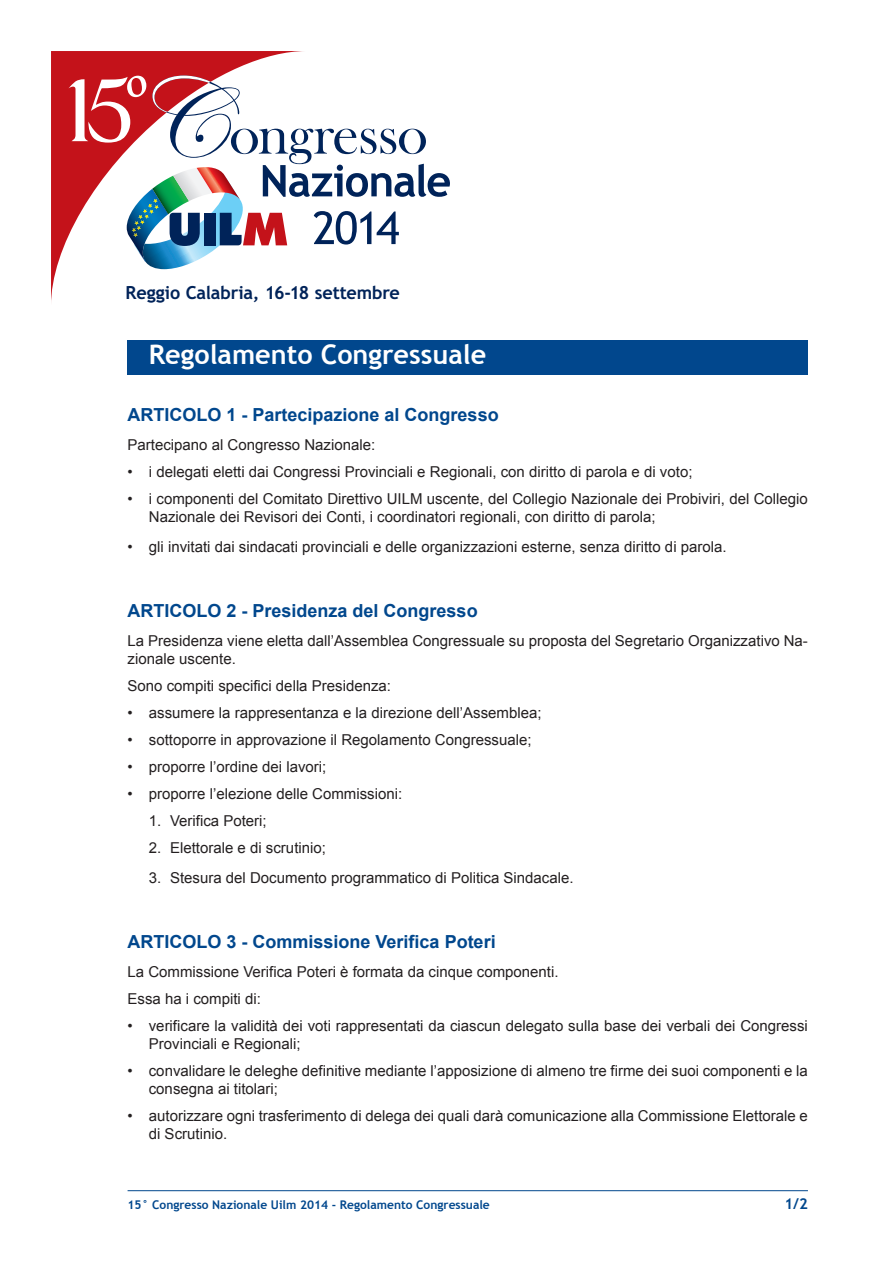
<style>
.page{position:relative;width:893px;height:1263px;background:#fff}
.page>*{position:absolute;margin:0;border:0;box-sizing:border-box;transform-origin:0 0}
.t1{font:700 27px "Trebuchet MS";color:#fff}
.t2{font:700 18px "Arial";color:#01478d}
.t3{font:700 18px "Trebuchet MS";letter-spacing:-.01em;color:#002359}
.t4{font:15px/18px "Arial";color:#231f20}
.t5{font:700 15px "Trebuchet MS";color:#01478d}
.t6{font:700 12px "Trebuchet MS";color:#01478d}
</style>
<div class="page">
<hr style="left:128px;top:1190px;width:680px;height:1px;background:#01478d">
<svg style="left:51px;top:51px;width:252px;height:251px"></svg>
<svg style="left:68px;top:76px;width:382px;height:193px"></svg>
<div style="left:128px;top:340px;width:680px;height:34px;background:#01478d"></div>
<p class="t3" style="left:126px;top:281px;width:276px">Reggio Calabria, 16-18 settembre</p>
<h1 class="t1" style="left:149px;top:339px;width:339px">Regolamento Congressuale</h1>
<p class="t2" style="left:128px;top:405px;width:373px">ARTICOLO 1 - Partecipazione al Congresso</p>
<p class="t4" style="left:128px;top:436px;width:249px">Partecipano al Congresso Nazionale:</p>
<p class="t4" style="left:128px;top:463px;width:566px">• i delegati eletti dai Congressi Provinciali e Regionali, con diritto di parola e di voto;</p>
<p class="t4" style="left:149px;top:490px;width:661px;text-indent:-21px">• i componenti del Comitato Direttivo UILM uscente, del Collegio Nazionale dei Probiviri, del Collegio<br>Nazionale dei Revisori dei Conti, i coordinatori regionali, con diritto di parola;</p>
<p class="t4" style="left:128px;top:538px;width:601px">• gli invitati dai sindacati provinciali e delle organizzazioni esterne, senza diritto di parola.</p>
<p class="t2" style="left:128px;top:600px;width:352px">ARTICOLO 2 - Presidenza del Congresso</p>
<p class="t4" style="left:128px;top:632px;width:682px">La Presidenza viene eletta dall’Assemblea Congressuale su proposta del Segretario Organizzativo Na&shy;zionale uscente.</p>
<p class="t4" style="left:128px;top:677px;width:265px">Sono compiti specifici della Presidenza:</p>
<p class="t4" style="left:128px;top:704px;width:415px">• assumere la rappresentanza e la direzione dell’Assemblea;</p>
<p class="t4" style="left:128px;top:731px;width:405px">• sottoporre in approvazione il Regolamento Congressuale;</p>
<p class="t4" style="left:128px;top:758px;width:200px">• proporre l’ordine dei lavori;</p>
<p class="t4" style="left:128px;top:785px;width:276px">• proporre l’elezione delle Commissioni:</p>
<p class="t4" style="left:149px;top:812px;width:119px">1. Verifica Poteri;</p>
<p class="t4" style="left:149px;top:839px;width:179px">2. Elettorale e di scrutinio;</p>
<p class="t4" style="left:149px;top:869px;width:426px">3. Stesura del Documento programmatico di Politica Sindacale.</p>
<p class="t2" style="left:128px;top:932px;width:370px">ARTICOLO 3 - Commissione Verifica Poteri</p>
<p class="t4" style="left:128px;top:958px;width:433px;line-height:27px">La Commissione Verifica Poteri è formata da cinque componenti.<br>Essa ha i compiti di:</p>
<p class="t4" style="left:149px;top:1017px;width:661px;text-indent:-21px">• verificare la validità dei voti rappresentati da ciascun delegato sulla base dei verbali dei Congressi<br>Provinciali e Regionali;</p>
<p class="t4" style="left:149px;top:1062px;width:661px;text-indent:-21px">• convalidare le deleghe definitive mediante l’apposizione di almeno tre firme dei suoi componenti e la consegna ai titolari;</p>
<p class="t4" style="left:149px;top:1107px;width:661px;text-indent:-21px">• autorizzare ogni trasferimento di delega dei quali darà comunicazione alla Commissione Elettorale e di Scrutinio.</p>
<p class="t6" style="left:128px;top:1197px;width:364px">15° Congresso Nazionale Uilm 2014 - Regolamento Congressuale</p>
<p class="t5" style="left:784px;top:1195px;width:25px">1/2</p>
</div>
